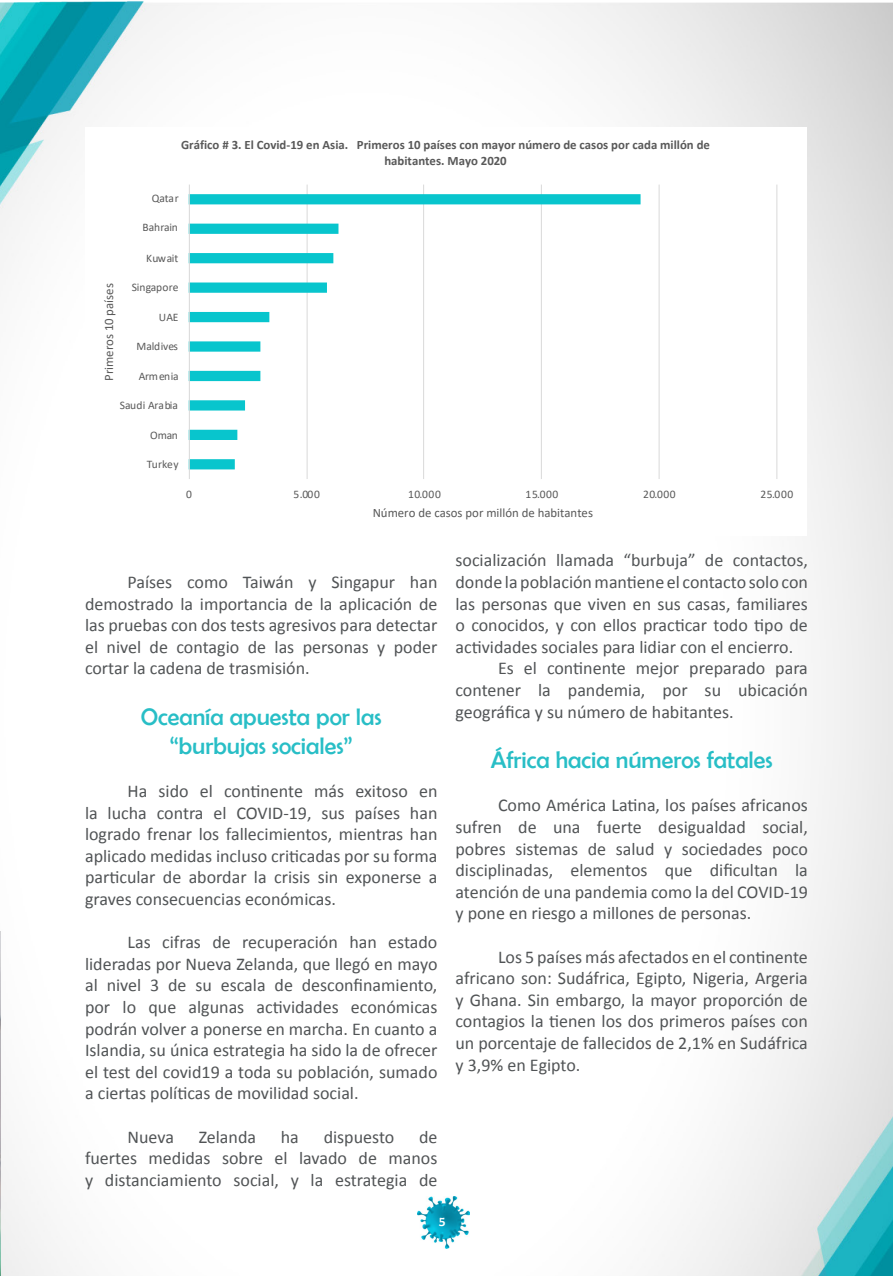
<style>
.page{position:relative;width:893px;height:1276px;background:#fff}
.page>*{position:absolute;margin:0;border:0;box-sizing:border-box;transform-origin:0 0}
.t1{font:24px "Berlin Sans FB";color:#28bec6}
.CABEZA{font:18px/21.6px "Calibri";color:#515456;text-align:justify}
.t2{font:13.5px "Berlin Sans FB";color:#fff}
.t3{font:700 12.75px/15.3px "Calibri";color:#595959;text-align:center}
.t4{font:12.75px "Calibri";color:#595959}
.t5{font:11.55px "Calibri";letter-spacing:-.005em;color:#595959}
</style>
<div class="page">
<img style="left:0;top:1px;width:893px;height:1275px">
<img style="left:418px;top:1196px;width:51px;height:52px">
<div style="left:85px;top:128px;width:722px;height:408px;background:#fff"></div>
<hr style="left:307px;top:185px;width:1px;height:294px;background:#d9d9d9">
<hr style="left:423px;top:185px;width:1px;height:294px;background:#d9d9d9">
<hr style="left:541px;top:185px;width:1px;height:294px;background:#d9d9d9">
<hr style="left:659px;top:185px;width:1px;height:294px;background:#d9d9d9">
<hr style="left:776px;top:185px;width:1px;height:294px;background:#d9d9d9">
<svg style="left:190px;top:194px;width:451px;height:275px"></svg>
<hr style="left:189px;top:185px;width:1px;height:294px;background:#d9d9d9">
<img style="left:0;top:931px;width:1px;height:345px">
<p class="t3" style="left:181px;top:137px;width:530px">Gráfico # 3. El Covid-19 en Asia. Primeros 10 países con mayor número de casos por cada millón de habitantes. Mayo 2020</p>
<p class="t5" style="left:152px;top:190px;width:29px">Qatar</p>
<p class="t5" style="left:142px;top:219px;width:37px">Bahrain</p>
<p class="t4" style="left:100px;top:381px;width:99px;rotate:-90deg">Primeros 10 países</p>
<p class="t5" style="left:146px;top:250px;width:34px">Kuwait</p>
<p class="t5" style="left:132px;top:279px;width:48px">Singapore</p>
<p class="t5" style="left:159px;top:309px;width:21px">UAE</p>
<p class="t5" style="left:136px;top:338px;width:43px">Maldives</p>
<p class="t5" style="left:139px;top:368px;width:42px">Armenia</p>
<p class="t5" style="left:120px;top:397px;width:59px">Saudi Arabia</p>
<p class="t5" style="left:150px;top:427px;width:29px">Oman</p>
<p class="t5" style="left:147px;top:456px;width:34px">Turkey</p>
<p class="t5" style="left:186px;top:486px;width:7px">0</p>
<p class="t5" style="left:294px;top:486px;width:28px">5.000</p>
<p class="t5" style="left:408px;top:486px;width:34px">10.000</p>
<p class="t5" style="left:526px;top:486px;width:34px">15.000</p>
<p class="t5" style="left:643px;top:486px;width:34px">20.000</p>
<p class="t5" style="left:761px;top:486px;width:34px">25.000</p>
<p class="t4" style="left:373px;top:504px;width:222px">Número de casos por millón de habitantes</p>
<p class="CABEZA" style="left:85px;top:570px;width:354px;text-indent:43px">Países como Taiwán y Singapur han demostrado la importancia de la aplicación de las pruebas con dos tests agresivos para detectar el nivel de contagio de las personas y poder cortar la cadena de trasmisión.</p>
<p class="t1" style="left:141px;top:703px;width:242px">Oceanía apuesta por las</p>
<p class="t1" style="left:170px;top:732px;width:184px">“burbujas sociales”</p>
<p class="CABEZA" style="left:85px;top:779px;width:354px;text-indent:43px">Ha sido el continente más exitoso en la lucha contra el COVID-19, sus países han logrado frenar los fallecimientos, mientras han aplicado medidas incluso criticadas por su forma particular de abordar la crisis sin exponerse a graves consecuencias económicas.</p>
<p class="CABEZA" style="left:85px;top:930px;width:354px;text-indent:43px">Las cifras de recuperación han estado lideradas por Nueva Zelanda, que llegó en mayo al nivel 3 de su escala de desconfinamiento, por lo que algunas actividades económicas podrán volver a ponerse en marcha. En cuanto a Islandia, su única estrategia ha sido la de ofrecer el test del covid19 a toda su población, sumado a ciertas políticas de movilidad social.</p>
<p class="CABEZA" style="left:128px;top:1125px;width:48px">Nueva</p>
<p class="CABEZA" style="left:199px;top:1125px;width:59px">Zelanda</p>
<p class="CABEZA" style="left:281px;top:1125px;width:20px">ha</p>
<p class="CABEZA" style="left:324px;top:1125px;width:72px">dispuesto</p>
<p class="CABEZA" style="left:85px;top:1125px;width:354px;text-indent:334px">de fuertes medidas sobre el lavado de manos y distanciamiento social, y la estrategia de</p>
<p class="CABEZA" style="left:455px;top:549px;width:354px">socialización llamada “burbuja” de contactos, donde la población mantiene el contacto solo con las personas que viven en sus casas, familiares o conocidos, y con ellos practicar todo tipo de actividades sociales para lidiar con el encierro.</p>
<p class="CABEZA" style="left:455px;top:657px;width:354px;text-indent:43px">Es el continente mejor preparado para contener la pandemia, por su ubicación geográfica y su número de habitantes.</p>
<p class="t1" style="left:491px;top:746px;width:283px">África hacia números fatales</p>
<p class="CABEZA" style="left:455px;top:793px;width:354px;text-indent:43px">Como América Latina, los países africanos sufren de una fuerte desigualdad social, pobres sistemas de salud y sociedades poco disciplinadas, elementos que dificultan la atención de una pandemia como la del COVID-19 y pone en riesgo a millones de personas.</p>
<p class="CABEZA" style="left:455px;top:945px;width:354px;text-indent:43px">Los 5 países más afectados en el continente africano son: Sudáfrica, Egipto, Nigeria, Argeria y Ghana. Sin embargo, la mayor proporción de contagios la tienen los dos primeros países con un porcentaje de fallecidos de 2,1% en Sudáfrica y 3,9% en Egipto.</p>
<p class="t2" style="left:439px;top:1213px;width:8px">5</p>
</div>
